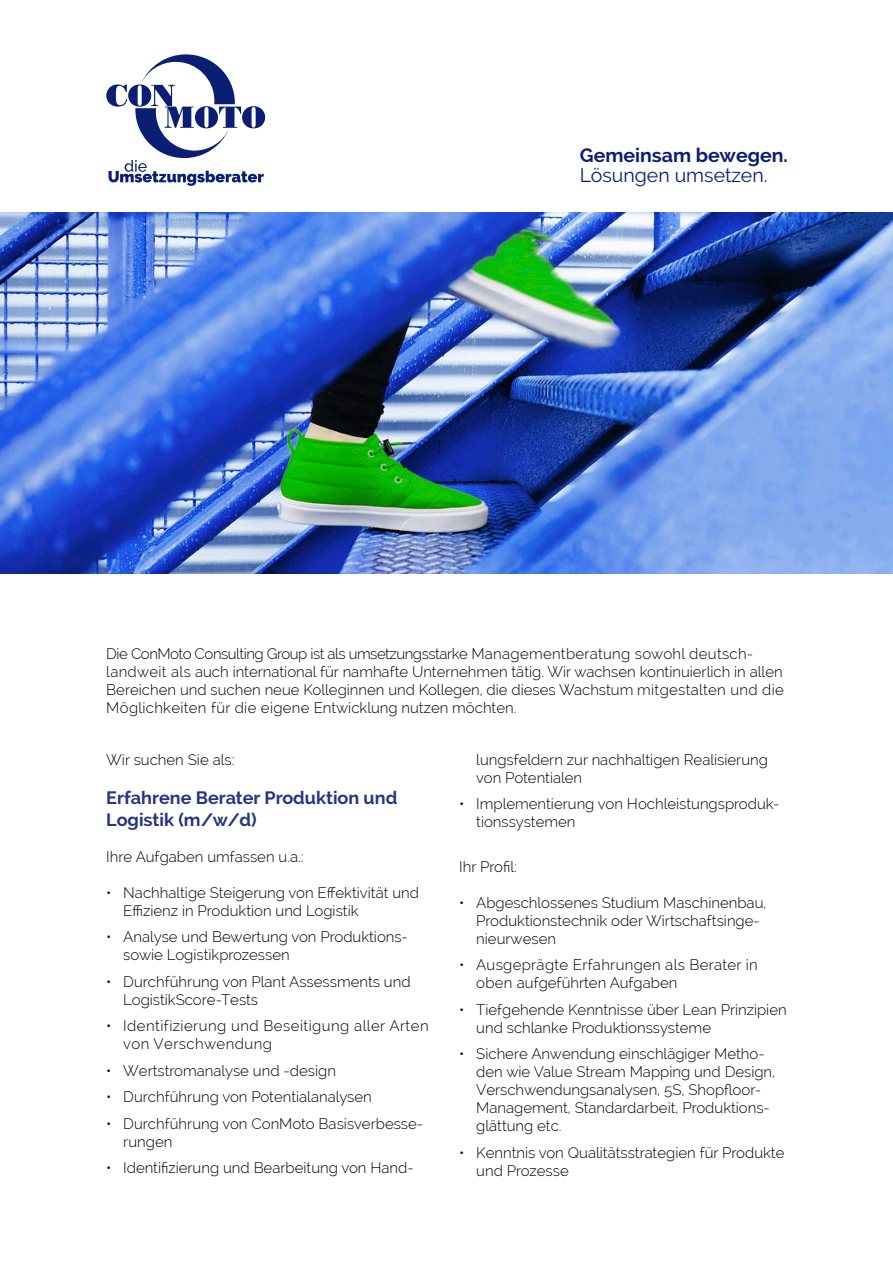
<style>
.page{position:relative;width:893px;height:1263px;background:#fff}
.page>*{position:absolute;margin:0;border:0;box-sizing:border-box;transform-origin:0 0}
.t1{font:700 19.5px "Raleway";color:#0a1f74}
.t2{font:19.5px "Raleway";color:#0a1f74}
.t3{font:700 18px/21.6px "Raleway";color:#263582}
.t4{font:300 15px/18px "Raleway";color:#000}
.t5{font:300 15px/18px "Raleway";letter-spacing:.02em;color:#000}
.t6{font:300 15px/18px "Raleway";letter-spacing:.03em;color:#000}
</style>
<div class="page">
<svg style="left:106px;top:54px;width:159px;height:132px"></svg>
<img style="left:0;top:213px;width:893px;height:360px">
<p class="t1" style="left:580px;top:144px;width:209px">Gemeinsam bewegen.</p>
<p class="t2" style="left:580px;top:164px;width:189px">Lösungen umsetzen.</p>
<p class="t4" style="left:106px;top:645px;width:679px">Die ConMoto Consulting Group ist als umsetzungsstarke Managementberatung sowohl deutsch&shy;landweit als auch international für namhafte Unternehmen tätig. Wir wachsen kontinuierlich in allen Bereichen und suchen neue Kolleginnen und Kollegen, die dieses Wachstum mitgestalten und die Möglichkeiten für die eigene Entwicklung nutzen möchten.</p>
<p class="t4" style="left:106px;top:750px;width:130px">Wir suchen Sie als:</p>
<p class="t3" style="left:106px;top:787px;width:293px">Erfahrene Berater Produktion und<br>Logistik (m/w/d)</p>
<p class="t4" style="left:106px;top:847px;width:199px">Ihre Aufgaben umfassen u.a.:</p>
<p class="t4" style="left:123px;top:883px;width:297px;text-indent:-17px">• Nachhaltige Steigerung von Effektivität und<br>Effizienz in Produktion und Logistik</p>
<p class="t4" style="left:123px;top:928px;width:286px;text-indent:-17px">• Analyse und Bewertung von Produktions&shy;sowie Logistikprozessen</p>
<p class="t4" style="left:123px;top:972px;width:289px;text-indent:-17px">• Durchführung von Plant Assessments und<br>LogistikScore-Tests</p>
<p class="t6" style="left:123px;top:1017px;width:307px;text-indent:-17px">• Identifizierung und Beseitigung aller Arten von Verschwendung</p>
<p class="t4" style="left:106px;top:1061px;width:231px">• Wertstromanalyse und -design</p>
<p class="t4" style="left:106px;top:1088px;width:267px">• Durchführung von Potentialanalysen</p>
<p class="t4" style="left:123px;top:1114px;width:301px;text-indent:-17px">• Durchführung von ConMoto Basisverbesse&shy;rungen</p>
<p class="t4" style="left:106px;top:1159px;width:309px">• Identifizierung und Bearbeitung von Hand-</p>
<p class="t4" style="left:476px;top:750px;width:293px">lungsfeldern zur nachhaltigen Realisierung von Potentialen</p>
<p class="t4" style="left:476px;top:795px;width:305px;text-indent:-17px">• Implementierung von Hochleistungsproduk&shy;tionssystemen</p>
<p class="t4" style="left:459px;top:857px;width:59px">Ihr Profil:</p>
<p class="t4" style="left:476px;top:893px;width:292px;text-indent:-17px">• Abgeschlossenes Studium Maschinenbau,<br>Produktionstechnik oder Wirtschaftsinge&shy;nieurwesen</p>
<p class="t5" style="left:476px;top:956px;width:283px;text-indent:-17px">• Ausgeprägte Erfahrungen als Berater in oben aufgeführten Aufgaben</p>
<p class="t4" style="left:476px;top:1000px;width:312px;text-indent:-17px">• Tiefgehende Kenntnisse über Lean Prinzipien und schlanke Produktionssysteme</p>
<p class="t4" style="left:476px;top:1045px;width:300px;text-indent:-17px">• Sichere Anwendung einschlägiger Metho&shy;den wie Value Stream Mapping und Design, Verschwendungsanalysen, 5S, Shopfloor-Management, Standardarbeit, Produktions&shy;glättung etc.</p>
<p class="t4" style="left:476px;top:1143px;width:310px;text-indent:-17px">• Kenntnis von Qualitätsstrategien für Produkte und Prozesse</p>
</div>
